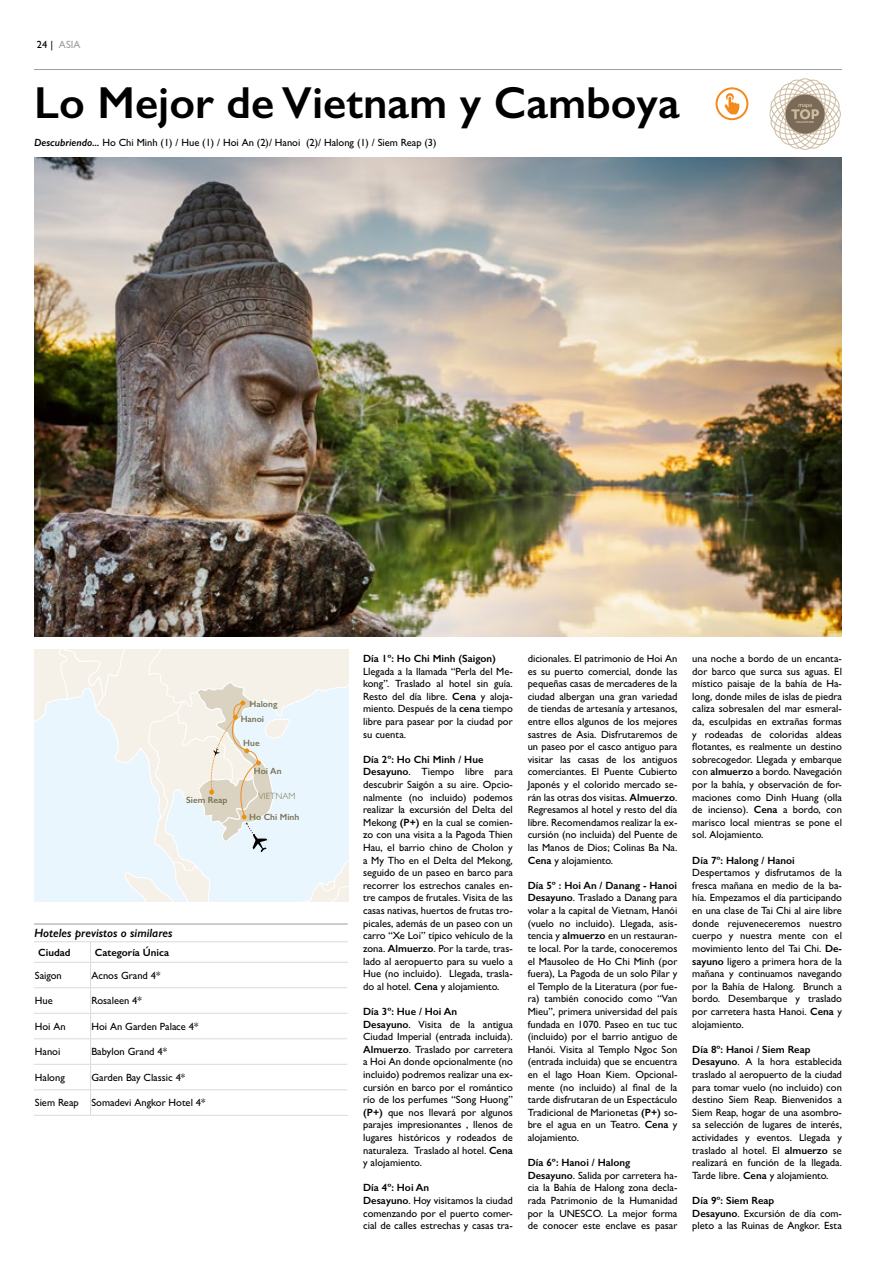
<style>
.page{position:relative;width:893px;height:1263px;background:#fff}
.page>*{position:absolute;margin:0;border:0;box-sizing:border-box;transform-origin:0 0}
.t1{font:600 45px "Gill Sans";color:#000}
.t2{font:italic 600 12px "Gill Sans";color:#000}
.t3{font:500 10.5px/12.6px "Gill Sans";color:#000}
.t4{font:600 10.5px "Gill Sans";color:#000}
.t5{font:500 10.5px "Gill Sans";color:#9d9d9c}
.t6{font:600 9px "Gill Sans";color:#797354}
.t7{font:300 9px "Gill Sans";color:#797354}
.t8{font:2.85px "Museo Sans Rounded 900";color:#cbbba0}
.s1{color:#000}
.s2{font-weight:600;font-style:italic}
.s3{font-weight:600}
</style>
<div class="page">
<hr style="left:34px;top:69px;width:808px;height:1px;background:#9d9d9c">
<img style="left:34px;top:158px;width:808px;height:479px">
<hr style="left:34px;top:962px;width:57px;height:1px;background:#dadada">
<hr style="left:91px;top:962px;width:257px;height:1px;background:#dadada">
<hr style="left:34px;top:1013px;width:57px;height:1px;background:#dadada">
<hr style="left:91px;top:1013px;width:256px;height:1px;background:#dadada">
<hr style="left:34px;top:1038px;width:57px;height:1px;background:#dadada">
<hr style="left:91px;top:1038px;width:256px;height:1px;background:#dadada">
<hr style="left:34px;top:1064px;width:57px;height:1px;background:#dadada">
<hr style="left:91px;top:1064px;width:256px;height:1px;background:#dadada">
<hr style="left:34px;top:1089px;width:57px;height:1px;background:#dadada">
<hr style="left:91px;top:1089px;width:256px;height:1px;background:#dadada">
<hr style="left:34px;top:1115px;width:57px;height:1px;background:#dadada">
<hr style="left:91px;top:1115px;width:257px;height:1px;background:#dadada">
<hr style="left:34px;top:987px;width:57px;height:1px;background:#dadada">
<hr style="left:91px;top:987px;width:256px;height:1px;background:#dadada">
<hr style="left:34px;top:941px;width:57px;height:1px;background:#dadada">
<hr style="left:91px;top:941px;width:257px;height:1px;background:#dadada">
<svg style="left:90px;top:942px;width:1px;height:173px"></svg>
<hr style="left:34px;top:924px;width:314px;height:1px;background:#9d9d9c">
<svg style="left:34px;top:649px;width:314px;height:252px;background:#edf1f2"></svg>
<svg style="left:769px;top:78px;width:72px;height:72px"></svg>
<svg style="left:716px;top:87px;width:32px;height:33px"></svg>
<p class="t5" style="left:37px;top:38px;width:45px"><span class="s1">24 |</span> ASIA</p>
<h1 class="t1" style="left:34px;top:75px;width:647px">Lo Mejor de Vietnam y Camboya</h1>
<p class="t3" style="left:34px;top:136px;width:404px"><span class="s2">Descubriendo...</span> Ho Chi Minh (1) / Hue (1) / Hoi An (2)/ Hanoi (2)/ Halong (1) / Siem Reap (3)</p>
<p class="t8" style="left:796px;top:120px;width:19px">COLLECTION</p>
<p class="t6" style="left:186px;top:795px;width:43px">Siem Reap</p>
<p class="t6" style="left:249px;top:699px;width:29px">Halong</p>
<p class="t6" style="left:241px;top:714px;width:25px">Hanoi</p>
<p class="t6" style="left:243px;top:738px;width:18px">Hue</p>
<p class="t6" style="left:254px;top:765px;width:29px">Hoi An</p>
<p class="t7" style="left:258px;top:791px;width:38px">VIETNAM</p>
<p class="t6" style="left:249px;top:811px;width:52px">Ho Chi Minh</p>
<p class="t2" style="left:34px;top:926px;width:140px">Hoteles previstos o similares</p>
<p class="t4" style="left:38px;top:946px;width:34px">Ciudad</p>
<p class="t4" style="left:95px;top:946px;width:76px">Categoría Única</p>
<p class="t3" style="left:35px;top:969px;width:29px">Saigon</p>
<p class="t3" style="left:91px;top:969px;width:71px">Acnos Grand 4*</p>
<p class="t3" style="left:35px;top:994px;width:19px">Hue</p>
<p class="t3" style="left:91px;top:994px;width:52px">Rosaleen 4*</p>
<p class="t3" style="left:35px;top:1020px;width:32px">Hoi An</p>
<p class="t3" style="left:91px;top:1020px;width:109px">Hoi An Garden Palace 4*</p>
<p class="t3" style="left:35px;top:1045px;width:27px">Hanoi</p>
<p class="t3" style="left:91px;top:1045px;width:77px">Babylon Grand 4*</p>
<p class="t3" style="left:35px;top:1071px;width:31px">Halong</p>
<p class="t3" style="left:91px;top:1071px;width:95px">Garden Bay Classic 4*</p>
<p class="t3" style="left:35px;top:1096px;width:172px">Siem Reap Somadevi Angkor Hotel 4*</p>
<p class="t4" style="left:363px;top:652px;width:134px">Día 1º: Ho Chi Minh (Saigon)</p>
<p class="t3" style="left:363px;top:665px;width:151px;text-align:justify">Llegada a la llamada “Perla del Me&shy;kong”. Traslado al hotel sin guía.<br>Resto del día libre. <span class="s3">Cena</span> y aloja&shy;miento. Después de la <span class="s3">cena</span> tiempo libre para pasear por la ciudad por su cuenta.</p>
<p class="t3" style="left:363px;top:753px;width:151px"><span class="s3">Día 2º: Ho Chi Minh / Hue<br>Desayuno</span>. Tiempo libre para descubrir Saigón a su aire. Opcio&shy;nalmente (no incluido) podemos realizar la excursión del Delta del<br>Mekong <span class="s3">(P+)</span> en la cual se comien&shy;zo con una visita a la Pagoda Thien<br>Hau, el barrio chino de Cholon y a My Tho en el Delta del Mekong, seguido de un paseo en barco para recorrer los estrechos canales en&shy;tre campos de frutales. Visita de las casas nativas, huertos de frutas tro&shy;picales, además de un paseo con un carro “Xe Loi” típico vehículo de la zona. <span class="s3">Almuerzo</span>. Por la tarde, tras&shy;lado al aeropuerto para su vuelo a<br>Hue (no incluido). Llegada, trasla&shy;do al hotel. <span class="s3">Cena</span> y alojamiento.</p>
<p class="t3" style="left:363px;top:1005px;width:151px"><span class="s3">Día 3º: Hue / Hoi An<br>Desayuno</span>. Visita de la antigua<br>Ciudad Imperial (entrada incluida).<br><span class="s3">Almuerzo</span>. Traslado por carretera a Hoi An donde opcionalmente (no incluido) podremos realizar una ex&shy;cursión en barco por el romántico río de los perfumes “Song Huong” <span class="s3">(P+)</span> que nos llevará por algunos parajes impresionantes , llenos de lugares históricos y rodeados de naturaleza. Traslado al hotel. <span class="s3">Cena </span>y alojamiento.</p>
<p class="t3" style="left:363px;top:1181px;width:151px"><span class="s3">Día 4º: Hoi An<br>Desayuno</span>. Hoy visitamos la ciudad comenzando por el puerto comer&shy;cial de calles estrechas y casas tra-</p>
<p class="t3" style="left:528px;top:652px;width:151px;text-align:justify">dicionales. El patrimonio de Hoi An es su puerto comercial, donde las pequeñas casas de mercaderes de la ciudad albergan una gran variedad de tiendas de artesanía y artesanos, entre ellos algunos de los mejores sastres de Asia. Disfrutaremos de un paseo por el casco antiguo para visitar las casas de los antiguos comerciantes. El Puente Cubierto Japonés y el colorido mercado se&shy;rán las otras dos visitas. <span class="s3">Almuerzo</span>.<br>Regresamos al hotel y resto del día libre. Recomendamos realizar la ex&shy;cursión (no incluida) del Puente de las Manos de Dios; Colinas Ba Na.<br><span class="s3">Cena</span> y alojamiento.</p>
<p class="t3" style="left:528px;top:879px;width:151px;text-align:justify"><span class="s3">Día 5º : Hoi An / Danang - Hanoi Desayuno</span>. Traslado a Danang para volar a la capital de Vietnam, Hanói (vuelo no incluido). Llegada, asis&shy;tencia y <span class="s3">almuerzo</span> en un restauran&shy;te local. Por la tarde, conoceremos el Mausoleo de Ho Chi Minh (por fuera), La Pagoda de un solo Pilar y el Templo de la Literatura (por fue&shy;ra) también conocido como “Van Mieu”, primera universidad del país fundada en 1070. Paseo en tuc tuc (incluido) por el barrio antiguo de Hanói. Visita al Templo Ngoc Son (entrada incluida) que se encuentra en el lago Hoan Kiem. Opcional&shy;mente (no incluido) al final de la tarde disfrutaran de un Espectáculo Tradicional de Marionetas <span class="s3">(P+)</span> so&shy;bre el agua en un Teatro. <span class="s3">Cena</span> y alojamiento.</p>
<p class="t3" style="left:528px;top:1156px;width:151px"><span class="s3">Día 6º: Hanoi / Halong<br>Desayuno</span>. Salida por carretera ha&shy;cia la Bahía de Halong zona decla&shy;rada Patrimonio de la Humanidad por la UNESCO. La mejor forma de conocer este enclave es pasar</p>
<p class="t3" style="left:692px;top:652px;width:151px;text-align:justify">una noche a bordo de un encanta&shy;dor barco que surca sus aguas. El místico paisaje de la bahía de Ha&shy;long, donde miles de islas de piedra caliza sobresalen del mar esmeral&shy;da, esculpidas en extrañas formas y rodeadas de coloridas aldeas flotantes, es realmente un destino sobrecogedor. Llegada y embarque con <span class="s3">almuerzo</span> a bordo. Navegación por la bahía, y observación de for&shy;maciones como Dinh Huang (olla de incienso). <span class="s3">Cena</span> a bordo, con marisco local mientras se pone el sol. Alojamiento.</p>
<p class="t4" style="left:692px;top:854px;width:104px">Día 7º: Halong / Hanoi</p>
<p class="t3" style="left:692px;top:866px;width:151px;text-align:justify">Despertamos y disfrutamos de la fresca mañana en medio de la ba&shy;hía. Empezamos el día participando en una clase de Tai Chi al aire libre donde rejuveneceremos nuestro cuerpo y nuestra mente con el movimiento lento del Tai Chi. <span class="s3">De&shy;sayuno</span> ligero a primera hora de la mañana y continuamos navegando por la Bahía de Halong. Brunch a bordo. Desembarque y traslado por carretera hasta Hanoi. <span class="s3">Cena</span> y alojamiento.</p>
<p class="t3" style="left:692px;top:1043px;width:151px"><span class="s3">Día 8º: Hanoi / Siem Reap<br>Desayuno</span>. A la hora establecida traslado al aeropuerto de la ciudad para tomar vuelo (no incluido) con destino Siem Reap. Bienvenidos a<br>Siem Reap, hogar de una asombro&shy;sa selección de lugares de interés, actividades y eventos. Llegada y traslado al hotel. El <span class="s3">almuerzo</span> se realizará en función de la llegada.<br>Tarde libre. <span class="s3">Cena</span> y alojamiento.</p>
<p class="t3" style="left:692px;top:1194px;width:151px"><span class="s3">Día 9º: Siem Reap<br>Desayuno</span>. Excursión de día com&shy;pleto a las Ruinas de Angkor. Esta</p>
</div>
